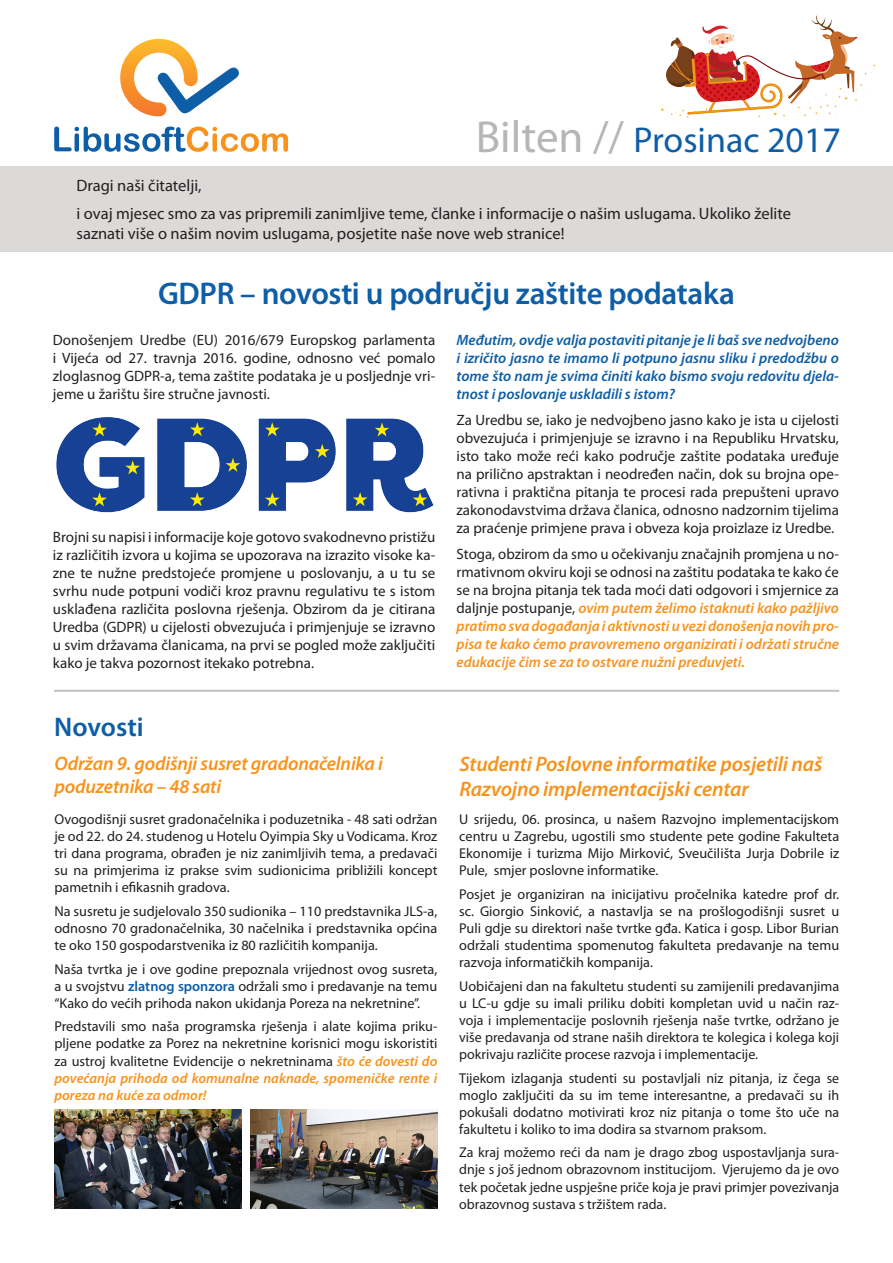
<style>
.page{position:relative;width:893px;height:1263px;background:#fff}
.page>*{position:absolute;margin:0;border:0;box-sizing:border-box;transform-origin:0 0}
.t1{font:36px "Myriad Pro";color:#0d5ea6}
.t2{font:600 31.5px "Myriad Pro";letter-spacing:-.01em;color:#0d5ea6}
.t3{font:600 27px "Myriad Pro";color:#0d5ea6}
.t4{font:italic 600 21px/25.2px "Myriad Pro";letter-spacing:-.01em;color:#f7931d}
.t5{font:italic 600 19.5px "Myriad Pro";letter-spacing:-.01em;color:#f7931d}
.t6{font:16.5px/19.8px "Myriad Pro";color:#231f20}
.t7{font:15px/18px "Myriad Pro";color:#231f20;text-align:justify}
.t8{font:italic 600 15px/18px "Myriad Pro";color:#f7931d;text-align:justify}
.t9{font:italic 600 15px/18px "Myriad Pro";color:#0d5ea6;text-align:justify}
.t10{font:14.25px/17.1px "Myriad Pro";color:#231f20;text-align:justify}
.s1{font-size:45px;color:#b5b6b6}
.s2{font-weight:600;color:#0d5ea6}
.s3{font-weight:600;font-style:italic;color:#f7931d}
.s4{font-weight:400;font-style:normal;color:#231f20}
</style>
<div class="page">
<svg style="left:54px;top:127px;width:234px;height:25px"></svg>
<svg style="left:120px;top:39px;width:119px;height:77px"></svg>
<div style="left:0;top:166px;width:893px;height:85px;background:#dbdad8"></div>
<hr style="left:54px;top:690px;width:785px;height:2px;background:#c7c7c6">
<img style="left:661px;top:15px;width:215px;height:103px">
<img style="left:56px;top:417px;width:378px;height:96px">
<img style="left:54px;top:1109px;width:187px;height:100px">
<img style="left:250px;top:1109px;width:187px;height:100px">
<p class="t1" style="left:476px;top:117px;width:367px"><span class="s1">Bilten //</span> Prosinac 2017</p>
<p class="t6" style="left:77px;top:175px;width:127px">Dragi naši čitatelji,</p>
<p class="t6" style="left:77px;top:204px;width:716px">i ovaj mjesec smo za vas pripremili zanimljive teme, članke i informacije o našim uslugama. Ukoliko želite saznati više o našim novim uslugama, posjetite naše nove web stranice!</p>
<p class="t2" style="left:158px;top:274px;width:578px">GDPR – novosti u području zaštite podataka</p>
<p class="t7" style="left:53px;top:331px;width:384px">Donošenjem Uredbe (EU) 2016/679 Europskog parlamenta i Vijeća od 27. travnja 2016. godine, odnosno već pomalo zloglasnog GDPR-a, tema zaštite podataka je u posljednje vri&shy;jeme u žarištu šire stručne javnosti.</p>
<p class="t7" style="left:53px;top:528px;width:384px">Brojni su napisi i informacije koje gotovo svakodnevno pristižu iz različitih izvora u kojima se upozorava na izrazito visoke ka&shy;zne te nužne predstojeće promjene u poslovanju, a u tu se svrhu nude potpuni vodiči kroz pravnu regulativu te s istom usklađena različita poslovna rješenja. Obzirom da je citirana Uredba (GDPR) u cijelosti obvezujuća i primjenjuje se izravno u svim državama članicama, na prvi se pogled može zaključiti kako je takva pozornost itekako potrebna.</p>
<p class="t3" style="left:54px;top:710px;width:91px">Novosti</p>
<p class="t5" style="left:54px;top:751px;width:330px">Održan 9. godišnji susret gradonačelnika i</p>
<p class="t5" style="left:54px;top:774px;width:168px">poduzetnika – 48 sati</p>
<p class="t10" style="left:54px;top:810px;width:384px">Ovogodišnji susret gradonačelnika i poduzetnika - 48 sati održan je od 22. do 24. studenog u Hotelu Oyimpia Sky u Vodicama. Kroz tri dana programa, obrađen je niz zanimljivih tema, a predavači su na primjerima iz prakse svim sudionicima približili koncept pametnih i efikasnih gradova.</p>
<p class="t10" style="left:54px;top:902px;width:384px">Na susretu je sudjelovalo 350 sudionika – 110 predstavnika JLS-a, odnosno 70 gradonačelnika, 30 načelnika i predstavnika općina te oko 150 gospodarstvenika iz 80 različitih kompanija.</p>
<p class="t10" style="left:54px;top:960px;width:384px">Naša tvrtka je i ove godine prepoznala vrijednost ovog susreta, a u svojstvu <span class="s2">zlatnog sponzora</span> održali smo i predavanje na temu “Kako do većih prihoda nakon ukidanja Poreza na nekretnine”.</p>
<p class="t10" style="left:54px;top:1018px;width:384px">Predstavili smo naša programska rješenja i alate kojima priku&shy;pljene podatke za Porez na nekretnine korisnici mogu iskoristiti za ustroj kvalitetne Evidencije o nekretninama <span class="s3">što će dovesti do povećanja prihoda od komunalne naknade, spomeničke rente i poreza na kuće za odmor!</span></p>
<p class="t9" style="left:457px;top:331px;width:384px">Međutim, ovdje valja postaviti pitanje je li baš sve nedvojbeno i izričito jasno te imamo li potpuno jasnu sliku i predodžbu o tome što nam je svima činiti kako bismo svoju redovitu djela&shy;tnost i poslovanje uskladili s istom?</p>
<p class="t7" style="left:457px;top:411px;width:384px">Za Uredbu se, iako je nedvojbeno jasno kako je ista u cijelosti obvezujuća i primjenjuje se izravno i na Republiku Hrvatsku, isto tako može reći kako područje zaštite podataka uređuje na prilično apstraktan i neodređen način, dok su brojna ope&shy;rativna i praktična pitanja te procesi rada prepušteni upravo zakonodavstvima država članica, odnosno nadzornim tijelima za praćenje primjene prava i obveza koja proizlaze iz Uredbe.</p>
<p class="t8" style="left:457px;top:544px;width:384px"><span class="s4">Stoga, obzirom da smo u očekivanju značajnih promjena u no&shy;rmativnom okviru koji se odnosi na zaštitu podataka te kako će se na brojna pitanja tek tada moći dati odgovori i smjernice za daljnje postupanje,</span> ovim putem želimo istaknuti kako pažljivo pratimo sva događanja i aktivnosti u vezi donošenja novih pro&shy;pisa te kako ćemo pravovremeno organizirati i održati stručne edukacije čim se za to ostvare nužni preduvjeti.</p>
<p class="t4" style="left:459px;top:751px;width:364px">Studenti Poslovne informatike posjetili naš<br>Razvojno implementacijski centar</p>
<p class="t10" style="left:459px;top:810px;width:381px">U srijedu, 06. prosinca, u našem Razvojno implementacijskom centru u Zagrebu, ugostili smo studente pete godine Fakulteta Ekonomije i turizma Mijo Mirković, Sveučilišta Jurja Dobrile iz Pule, smjer poslovne informatike.</p>
<p class="t10" style="left:459px;top:885px;width:381px">Posjet je organiziran na inicijativu pročelnika katedre prof dr. sc. Giorgio Sinković, a nastavlja se na prošlogodišnji susret u Puli gdje su direktori naše tvrtke gđa. Katica i gosp. Libor Burian održali studentima spomenutog fakulteta predavanje na temu razvoja informatičkih kompanija.</p>
<p class="t10" style="left:459px;top:977px;width:381px">Uobičajeni dan na fakultetu studenti su zamijenili predavanjima u LC-u gdje su imali priliku dobiti kompletan uvid u način raz&shy;voja i implementacije poslovnih rješenja naše tvrtke, održano je više predavanja od strane naših direktora te kolegica i kolega koji pokrivaju različite procese razvoja i implementacije.</p>
<p class="t10" style="left:459px;top:1069px;width:381px">Tijekom izlaganja studenti su postavljali niz pitanja, iz čega se moglo zaključiti da su im teme interesantne, a predavači su ih pokušali dodatno motivirati kroz niz pitanja o tome što uče na fakultetu i koliko to ima dodira sa stvarnom praksom.</p>
<p class="t10" style="left:459px;top:1144px;width:381px">Za kraj možemo reći da nam je drago zbog uspostavljanja sura&shy;dnje s još jednom obrazovnom institucijom. Vjerujemo da je ovo tek početak jedne uspješne priče koja je pravi primjer povezivanja obrazovnog sustava s tržištem rada.</p>
</div>
